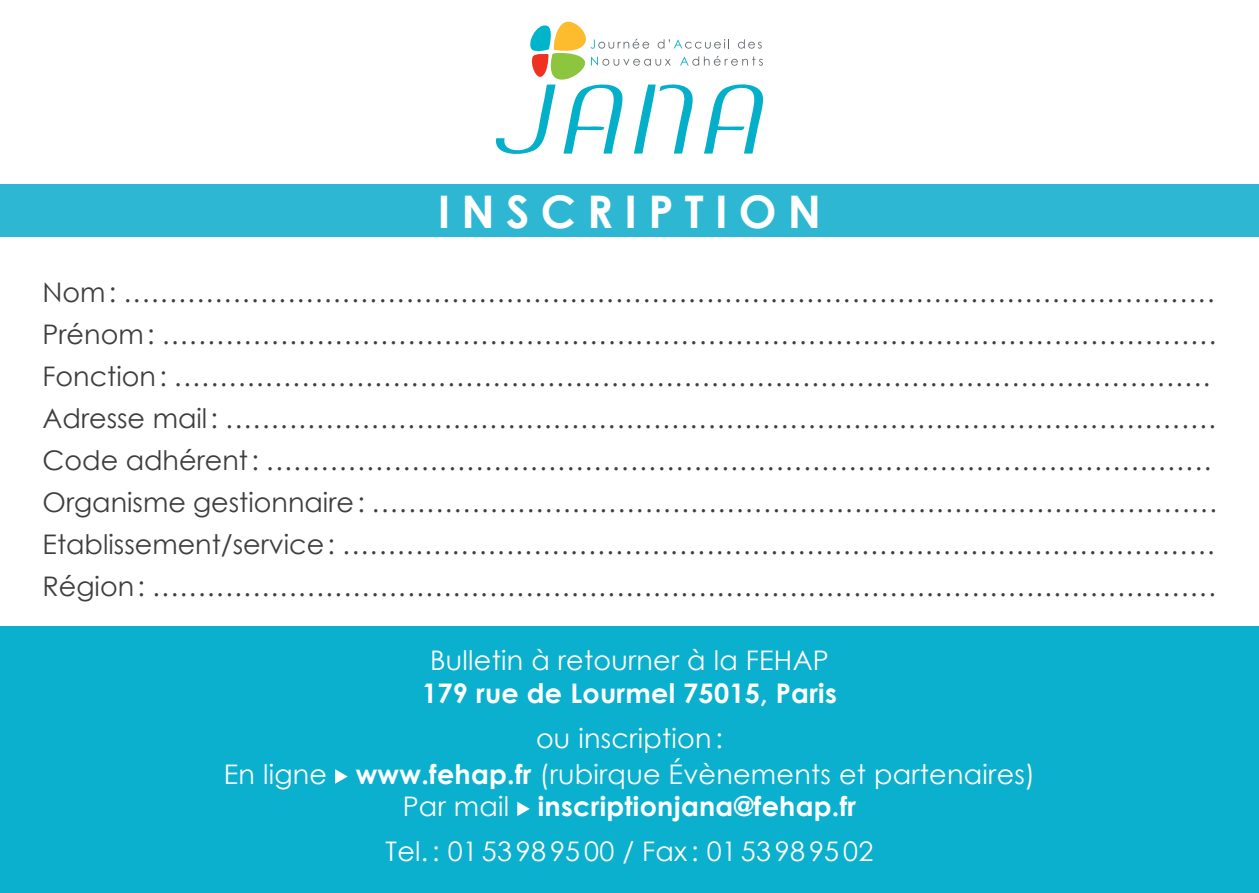
<style>
.page{position:relative;width:1259px;height:893px;background:#fff}
.page>*{position:absolute;margin:0;border:0;box-sizing:border-box;transform-origin:0 0}
.t1{font:700 45px "Century Gothic";letter-spacing:.25em;color:#fff}
.t2{font:27px "Century Gothic";color:#3e3e3f}
.t3{font:27px "Century Gothic";letter-spacing:.01em;color:#fff}
.t4{font:700 27px "Century Gothic";letter-spacing:.01em;color:#fff}
.s1{font-weight:700}
.s2{font-weight:400}
</style>
<div class="page">
<svg style="left:495px;top:21px;width:268px;height:133px"></svg>
<div style="left:0;top:185px;width:1259px;height:52px;background:#2eb7d2"></div>
<div style="left:0;top:627px;width:1259px;height:266px;background:#0bb0ce"></div>
<svg style="left:335px;top:769px;width:13px;height:15px"></svg>
<svg style="left:517px;top:802px;width:13px;height:14px"></svg>
<p class="t1" style="left:438px;top:177px;width:385px">INSCRIPTION</p>
<p class="t2" style="left:43px;top:274px;width:1173px">Nom: ........................................................................................................................</p>
<p class="t2" style="left:43px;top:316px;width:1175px">Prénom: ....................................................................................................................</p>
<p class="t2" style="left:43px;top:358px;width:1169px">Fonction: ..................................................................................................................</p>
<p class="t2" style="left:43px;top:400px;width:1175px">Adresse mail: .............................................................................................................</p>
<p class="t2" style="left:43px;top:442px;width:1170px">Code adhérent: ........................................................................................................</p>
<p class="t2" style="left:43px;top:484px;width:1175px">Organisme gestionnaire: .............................................................................................</p>
<p class="t2" style="left:43px;top:526px;width:1173px">Etablissement/service: ................................................................................................</p>
<p class="t2" style="left:43px;top:568px;width:1174px">Région: .....................................................................................................................</p>
<p class="t3" style="left:430px;top:642px;width:400px">Bulletin à retourner à la FEHAP</p>
<p class="t4" style="left:422px;top:672px;width:416px">179 rue de Lourmel 75015, Paris</p>
<p class="t3" style="left:536px;top:719px;width:188px">ou inscription:</p>
<p class="t3" style="left:224px;top:755px;width:813px">En ligne <span class="s1">www.fehap.fr</span> (rubirque Évènements et partenaires)</p>
<p class="t4" style="left:403px;top:786px;width:455px"><span class="s2">Par mail</span> inscriptionjana@fehap.fr</p>
<p class="t3" style="left:385px;top:832px;width:489px">Tel. : 01 53 98 95 00 / Fax : 01 53 98 95 02</p>
</div>
